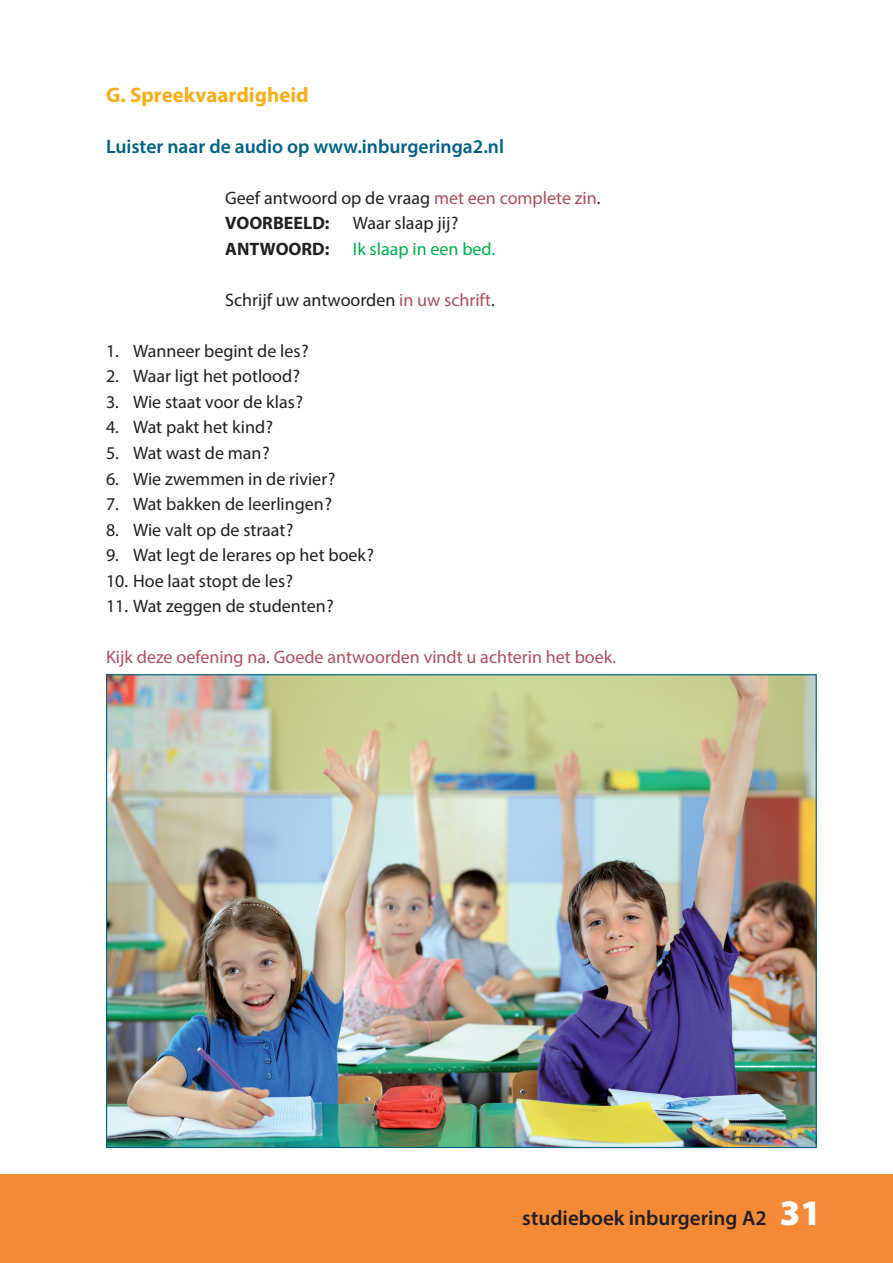
<style>
.page{position:relative;width:893px;height:1263px;background:#fff}
.page>*{position:absolute;margin:0;border:0;box-sizing:border-box;transform-origin:0 0}
.t1{font:600 21px "Myriad Pro";color:#231f20}
.t2{font:700 21px "Myriad Pro";color:#f6af19}
.t3{font:600 19.5px "Myriad Pro";color:#006085}
.t4{font:18px/25.5px "Myriad Pro";color:#231f20}
.t5{font:18px "Myriad Pro";color:#ae4e5e}
.t6{font:18px "Myriad Pro";color:#00ad4c}
.t7{font:700 18px "Myriad Pro";color:#231f20}
.s1{color:#ae4e5e}
.s2{font-weight:700}
.s3{font-weight:900;font-size:36px;color:#fff}
</style>
<div class="page">
<div style="left:0;top:1173px;width:892px;height:89px;background:#f58a36"></div>
<img style="left:108px;top:676px;width:706px;height:469px">
<p class="t2" style="left:106px;top:81px;width:204px">G. Spreekvaardigheid</p>
<p class="t3" style="left:106px;top:134px;width:399px">Luister naar de audio op www.inburgeringa2.nl</p>
<p class="t4" style="left:225px;top:185px;width:376px">Geef antwoord op de vraag <span class="s1">met een complete zin</span>.<br><span class="s2">VOORBEELD:</span></p>
<p class="t4" style="left:353px;top:210px;width:107px">Waar slaap jij?</p>
<p class="t7" style="left:225px;top:237px;width:106px">ANTWOORD:</p>
<p class="t6" style="left:353px;top:237px;width:144px">Ik slaap in een bed.</p>
<p class="t4" style="left:225px;top:287px;width:271px">Schrijf uw antwoorden <span class="s1">in uw schrift</span>.</p>
<p class="t4" style="left:106px;top:338px;width:204px">1. Wanneer begint de les?</p>
<p class="t4" style="left:106px;top:363px;width:196px">2. Waar ligt het potlood?</p>
<p class="t4" style="left:106px;top:389px;width:198px">3. Wie staat voor de klas?</p>
<p class="t4" style="left:106px;top:414px;width:169px">4. Wat pakt het kind?</p>
<p class="t4" style="left:106px;top:440px;width:165px">5. Wat wast de man?</p>
<p class="t4" style="left:106px;top:465px;width:231px">6. Wie zwemmen in de rivier?</p>
<p class="t4" style="left:106px;top:491px;width:227px">7. Wat bakken de leerlingen?</p>
<p class="t4" style="left:106px;top:516px;width:189px">8. Wie valt op de straat?</p>
<p class="t4" style="left:106px;top:542px;width:269px">9. Wat legt de lerares op het boek?</p>
<p class="t4" style="left:106px;top:567px;width:189px">10. Hoe laat stopt de les?</p>
<p class="t4" style="left:106px;top:593px;width:229px">11. Wat zeggen de studenten?</p>
<p class="t5" style="left:106px;top:646px;width:511px">Kijk deze oefening na. Goede antwoorden vindt u achterin het boek.</p>
<p class="t1" style="left:522px;top:1203px;width:300px">studieboek inburgering A2 <span class="s3">31</span></p>
</div>
